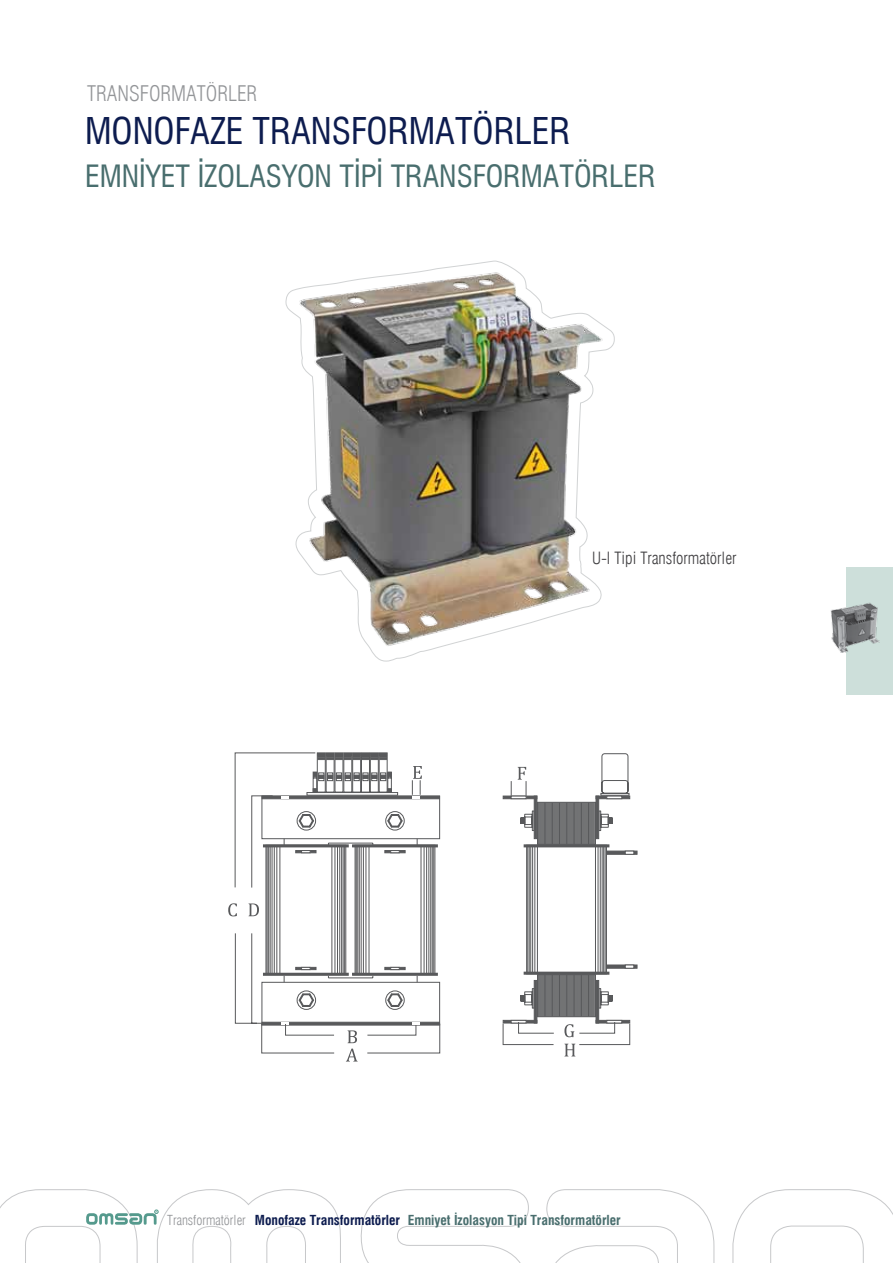
<style>
.page{position:relative;width:893px;height:1263px;background:#fff}
.page>*{position:absolute;margin:0;border:0;box-sizing:border-box;transform-origin:0 0}
.t1{font:condensed 36px "Swiss 721 BT";color:#0d1c4f}
.t2{font:condensed 30px "Swiss 721 BT";color:#496e6e}
.t3{font:300 condensed 21px "Swiss 721 BT";color:#939598}
.t4{font:300 condensed 16.5px "Swiss 721 BT";color:#414042}
.t5{font:700 condensed 13.5px "Swiss 721 BT";color:#496e6e}
.s1{font-weight:300;color:#939598}
.s2{color:#0d1c4f}
</style>
<div class="page">
<div style="left:846px;top:568px;width:47px;height:127px;background:#cddfda"></div>
<img style="left:830px;top:602px;width:49px;height:51px">
<svg style="left:0;top:1189px;width:893px;height:74px"></svg>
<img style="left:289px;top:265px;width:322px;height:388px">
<hr style="left:595px;top:795px;width:35px;height:4px;background:#58595b">
<svg style="left:595px;top:795px;width:4px;height:14px"></svg>
<svg style="left:606px;top:796px;width:16px;height:3px"></svg>
<svg style="left:503px;top:795px;width:31px;height:4px"></svg>
<hr style="left:534px;top:795px;width:3px;height:44px;background:#58595b">
<svg style="left:511px;top:795px;width:16px;height:4px"></svg>
<hr style="left:595px;top:1020px;width:35px;height:3px;background:#58595b">
<div style="left:595px;top:980px;width:4px;height:43px;background:#58595b;border:1px solid #58595b"></div>
<div style="left:606px;top:1020px;width:16px;height:3px;background:#fff;border:1px solid #58595b"></div>
<hr style="left:503px;top:1020px;width:34px;height:3px;background:#58595b">
<hr style="left:534px;top:980px;width:3px;height:43px;background:#58595b">
<div style="left:511px;top:1020px;width:16px;height:3px;background:#fff;border:1px solid #58595b"></div>
<svg style="left:520px;top:809px;width:93px;height:201px"></svg>
<hr style="left:606px;top:965px;width:31px;height:3px;background:#58595b">
<svg style="left:625px;top:965px;width:9px;height:3px"></svg>
<svg style="left:600px;top:753px;width:30px;height:43px"></svg>
<svg style="left:511px;top:781px;width:1px;height:15px"></svg>
<svg style="left:518px;top:767px;width:9px;height:29px"></svg>
<svg style="left:503px;top:1022px;width:127px;height:34px"></svg>
<div style="left:537px;top:974px;width:59px;height:43px;border:1px solid #58595b"></div>
<hr style="left:538px;top:975px;width:1px;height:42px;background:#58595b">
<hr style="left:539px;top:975px;width:1px;height:42px;background:#58595b">
<hr style="left:541px;top:975px;width:1px;height:42px;background:#58595b">
<hr style="left:542px;top:975px;width:1px;height:42px;background:#58595b">
<hr style="left:543px;top:975px;width:1px;height:42px;background:#58595b">
<hr style="left:544px;top:975px;width:1px;height:42px;background:#58595b">
<hr style="left:545px;top:975px;width:1px;height:42px;background:#58595b">
<hr style="left:546px;top:975px;width:1px;height:42px;background:#58595b">
<hr style="left:548px;top:975px;width:1px;height:42px;background:#58595b">
<hr style="left:549px;top:975px;width:1px;height:42px;background:#58595b">
<hr style="left:550px;top:975px;width:1px;height:42px;background:#58595b">
<hr style="left:551px;top:975px;width:1px;height:42px;background:#58595b">
<hr style="left:552px;top:975px;width:1px;height:42px;background:#58595b">
<hr style="left:553px;top:975px;width:1px;height:42px;background:#58595b">
<hr style="left:555px;top:975px;width:1px;height:42px;background:#58595b">
<hr style="left:556px;top:975px;width:1px;height:42px;background:#58595b">
<hr style="left:557px;top:975px;width:1px;height:42px;background:#58595b">
<hr style="left:558px;top:975px;width:1px;height:42px;background:#58595b">
<hr style="left:559px;top:975px;width:1px;height:42px;background:#58595b">
<hr style="left:560px;top:975px;width:1px;height:42px;background:#58595b">
<hr style="left:562px;top:975px;width:1px;height:42px;background:#58595b">
<hr style="left:563px;top:975px;width:1px;height:42px;background:#58595b">
<hr style="left:564px;top:975px;width:1px;height:42px;background:#58595b">
<hr style="left:565px;top:975px;width:1px;height:42px;background:#58595b">
<hr style="left:566px;top:975px;width:1px;height:42px;background:#58595b">
<hr style="left:567px;top:975px;width:1px;height:42px;background:#58595b">
<hr style="left:568px;top:975px;width:1px;height:42px;background:#58595b">
<hr style="left:570px;top:975px;width:1px;height:42px;background:#58595b">
<hr style="left:571px;top:975px;width:1px;height:42px;background:#58595b">
<hr style="left:572px;top:975px;width:1px;height:42px;background:#58595b">
<hr style="left:573px;top:975px;width:1px;height:42px;background:#58595b">
<hr style="left:574px;top:975px;width:1px;height:42px;background:#58595b">
<hr style="left:575px;top:975px;width:1px;height:42px;background:#58595b">
<hr style="left:577px;top:975px;width:1px;height:42px;background:#58595b">
<hr style="left:578px;top:975px;width:1px;height:42px;background:#58595b">
<hr style="left:579px;top:975px;width:1px;height:42px;background:#58595b">
<hr style="left:580px;top:975px;width:1px;height:42px;background:#58595b">
<hr style="left:581px;top:975px;width:1px;height:42px;background:#58595b">
<hr style="left:582px;top:975px;width:1px;height:42px;background:#58595b">
<hr style="left:584px;top:975px;width:1px;height:42px;background:#58595b">
<hr style="left:585px;top:975px;width:1px;height:42px;background:#58595b">
<hr style="left:586px;top:975px;width:1px;height:42px;background:#58595b">
<hr style="left:587px;top:975px;width:1px;height:42px;background:#58595b">
<hr style="left:588px;top:975px;width:1px;height:42px;background:#58595b">
<hr style="left:589px;top:975px;width:1px;height:42px;background:#58595b">
<hr style="left:590px;top:975px;width:1px;height:42px;background:#58595b">
<hr style="left:592px;top:975px;width:1px;height:42px;background:#58595b">
<hr style="left:593px;top:975px;width:1px;height:42px;background:#58595b">
<hr style="left:594px;top:975px;width:1px;height:42px;background:#58595b">
<div style="left:537px;top:802px;width:59px;height:42px;border:1px solid #58595b"></div>
<hr style="left:538px;top:802px;width:1px;height:42px;background:#58595b">
<hr style="left:539px;top:802px;width:1px;height:42px;background:#58595b">
<hr style="left:541px;top:802px;width:1px;height:42px;background:#58595b">
<hr style="left:542px;top:802px;width:1px;height:42px;background:#58595b">
<hr style="left:543px;top:802px;width:1px;height:42px;background:#58595b">
<hr style="left:544px;top:802px;width:1px;height:42px;background:#58595b">
<hr style="left:545px;top:802px;width:1px;height:42px;background:#58595b">
<hr style="left:546px;top:802px;width:1px;height:42px;background:#58595b">
<hr style="left:548px;top:802px;width:1px;height:42px;background:#58595b">
<hr style="left:549px;top:802px;width:1px;height:42px;background:#58595b">
<hr style="left:550px;top:802px;width:1px;height:42px;background:#58595b">
<hr style="left:551px;top:802px;width:1px;height:42px;background:#58595b">
<hr style="left:552px;top:802px;width:1px;height:42px;background:#58595b">
<hr style="left:553px;top:802px;width:1px;height:42px;background:#58595b">
<hr style="left:555px;top:802px;width:1px;height:42px;background:#58595b">
<hr style="left:556px;top:802px;width:1px;height:42px;background:#58595b">
<hr style="left:557px;top:802px;width:1px;height:42px;background:#58595b">
<hr style="left:558px;top:802px;width:1px;height:42px;background:#58595b">
<hr style="left:559px;top:802px;width:1px;height:42px;background:#58595b">
<hr style="left:560px;top:802px;width:1px;height:42px;background:#58595b">
<hr style="left:562px;top:802px;width:1px;height:42px;background:#58595b">
<hr style="left:563px;top:802px;width:1px;height:42px;background:#58595b">
<hr style="left:564px;top:802px;width:1px;height:42px;background:#58595b">
<hr style="left:565px;top:802px;width:1px;height:42px;background:#58595b">
<hr style="left:566px;top:802px;width:1px;height:42px;background:#58595b">
<hr style="left:567px;top:802px;width:1px;height:42px;background:#58595b">
<hr style="left:568px;top:802px;width:1px;height:42px;background:#58595b">
<hr style="left:570px;top:802px;width:1px;height:42px;background:#58595b">
<hr style="left:571px;top:802px;width:1px;height:42px;background:#58595b">
<hr style="left:572px;top:802px;width:1px;height:42px;background:#58595b">
<hr style="left:573px;top:802px;width:1px;height:42px;background:#58595b">
<hr style="left:574px;top:802px;width:1px;height:42px;background:#58595b">
<hr style="left:575px;top:802px;width:1px;height:42px;background:#58595b">
<hr style="left:577px;top:802px;width:1px;height:42px;background:#58595b">
<hr style="left:578px;top:802px;width:1px;height:42px;background:#58595b">
<hr style="left:579px;top:802px;width:1px;height:42px;background:#58595b">
<hr style="left:580px;top:802px;width:1px;height:42px;background:#58595b">
<hr style="left:581px;top:802px;width:1px;height:42px;background:#58595b">
<hr style="left:582px;top:802px;width:1px;height:42px;background:#58595b">
<hr style="left:584px;top:802px;width:1px;height:42px;background:#58595b">
<hr style="left:585px;top:802px;width:1px;height:42px;background:#58595b">
<hr style="left:586px;top:802px;width:1px;height:42px;background:#58595b">
<hr style="left:587px;top:802px;width:1px;height:42px;background:#58595b">
<hr style="left:588px;top:802px;width:1px;height:42px;background:#58595b">
<hr style="left:589px;top:802px;width:1px;height:42px;background:#58595b">
<hr style="left:590px;top:802px;width:1px;height:42px;background:#58595b">
<hr style="left:592px;top:802px;width:1px;height:42px;background:#58595b">
<hr style="left:593px;top:802px;width:1px;height:42px;background:#58595b">
<hr style="left:594px;top:802px;width:1px;height:42px;background:#58595b">
<hr style="left:606px;top:851px;width:31px;height:3px;background:#58595b">
<svg style="left:625px;top:851px;width:9px;height:3px"></svg>
<hr style="left:537px;top:845px;width:1px;height:129px;background:#58595b">
<hr style="left:535px;top:845px;width:1px;height:129px;background:#58595b">
<hr style="left:532px;top:845px;width:1px;height:129px;background:#58595b">
<hr style="left:530px;top:845px;width:1px;height:129px;background:#58595b">
<hr style="left:529px;top:845px;width:1px;height:129px;background:#58595b">
<hr style="left:527px;top:845px;width:1px;height:129px;background:#58595b">
<svg style="left:228px;top:752px;width:212px;height:309px"></svg>
<hr style="left:421px;top:845px;width:1px;height:129px;background:#58595b">
<hr style="left:424px;top:845px;width:1px;height:129px;background:#58595b">
<hr style="left:426px;top:845px;width:1px;height:129px;background:#58595b">
<hr style="left:429px;top:845px;width:1px;height:129px;background:#58595b">
<hr style="left:430px;top:845px;width:1px;height:129px;background:#58595b">
<hr style="left:432px;top:845px;width:1px;height:129px;background:#58595b">
<hr style="left:433px;top:845px;width:1px;height:129px;background:#58595b">
<svg style="left:86px;top:1210px;width:72px;height:15px"></svg>
<h3 class="t3" style="left:87px;top:81px;width:172px">TRANSFORMATÖRLER</h3>
<h1 class="t1" style="left:85px;top:110px;width:487px">MONOFAZE TRANSFORMATÖRLER</h1>
<h2 class="t2" style="left:85px;top:158px;width:572px">EMNİYET İZOLASYON TİPİ TRANSFORMATÖRLER</h2>
<p class="t4" style="left:592px;top:548px;width:146px">U-I Tipi Transformatörler</p>
<p class="t5" style="left:167px;top:1212px;width:455px"><span class="s1">Transformatörler</span> <span class="s2">Monofaze Transformatörler</span> Emniyet İzolasyon Tipi Transformatörler</p>
</div>
